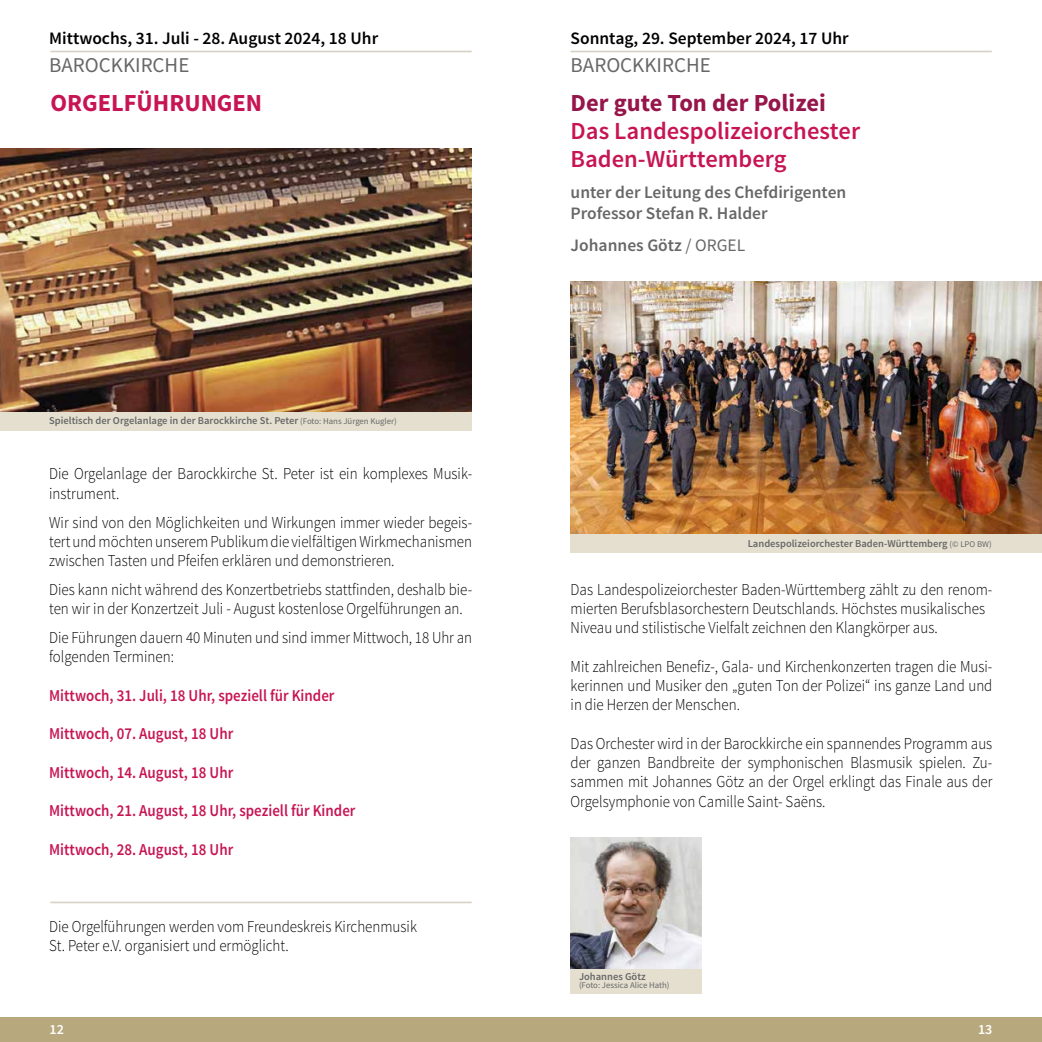
<style>
.page{position:relative;width:1042px;height:1042px;background:#fff}
.page>*{position:absolute;margin:0;border:0;box-sizing:border-box;transform-origin:0 0}
.t1{font:600 24.5px/28px "Source Sans Pro";color:#c71553}
.t2{font:700 24.5px "Source Sans Pro";color:#96154b}
.t3{font:700 24.5px "Source Sans Pro";color:#c71553}
.t4{font:21px "Source Sans Pro";color:#666766}
.t5{font:600 17.5px/21px "Source Sans Pro";color:#666766}
.t6{font:600 17.5px "Source Sans Pro";color:#000}
.t7{font:300 16.62px/19.2px "Source Sans Pro";color:#000;scale:.9 1}
.t8{font:600 16.62px "Source Sans Pro";color:#c71553;scale:.9 1}
.t9{font:600 14px "Source Sans Pro";color:#fff}
.t10{font:600 10.5px "Source Sans Pro";color:#666766}
.t11{font:8.75px "Source Sans Pro";color:#666766}
.s1{font-weight:400;font-size:8.75px}
.s2{font-weight:400}
</style>
<div class="page">
<hr style="left:50px;top:51px;width:421px;height:1px;background:#d7d1c5">
<hr style="left:570px;top:51px;width:422px;height:1px;background:#d7d1c5">
<img style="left:570px;top:281px;width:472px;height:254px">
<div style="left:570px;top:535px;width:472px;height:18px;background:#e5dfd0"></div>
<div style="left:0;top:1017px;width:1042px;height:25px;background:#b7a87e"></div>
<hr style="left:50px;top:901px;width:421px;height:2px;background:#d7d1c5">
<div style="left:0;top:412px;width:471px;height:18px;background:#e5dfd0"></div>
<img style="left:0;top:149px;width:471px;height:263px">
<img style="left:570px;top:837px;width:132px;height:131px">
<div style="left:570px;top:968px;width:132px;height:25px;background:#e5dfd0"></div>
<p class="t6" style="left:49px;top:27px;width:330px">Mittwochs, 31. Juli - 28. August 2024, 18 Uhr</p>
<p class="t4" style="left:49px;top:52px;width:142px">BAROCKKIRCHE</p>
<h1 class="t3" style="left:50px;top:87px;width:213px">ORGELFÜHRUNGEN</h1>
<p class="t10" style="left:49px;top:414px;width:349px">Spieltisch der Orgelanlage in der Barockkirche St. Peter <span class="s1">(Foto: Hans Jürgen Kugler)</span></p>
<p class="t7" style="left:49px;top:464px;width:471px">Die Orgelanlage der Barockkirche St. Peter ist ein komplexes Musik&shy;instrument.</p>
<p class="t7" style="left:49px;top:512px;width:471px;text-align:justify">Wir sind von den Möglichkeiten und Wirkungen immer wieder begeis&shy;tert und möchten unserem Publikum die vielfältigen Wirkmechanismen zwischen Tasten und Pfeifen erklären und demonstrieren.</p>
<p class="t7" style="left:49px;top:580px;width:471px">Dies kann nicht während des Konzertbetriebs stattfinden, deshalb bie&shy;ten wir in der Konzertzeit Juli - August kostenlose Orgelführungen an.</p>
<p class="t7" style="left:49px;top:628px;width:471px">Die Führungen dauern 40 Minuten und sind immer Mittwoch, 18 Uhr an folgenden Terminen:</p>
<p class="t8" style="left:49px;top:685px;width:318px">Mittwoch, 31. Juli, 18 Uhr, speziell für Kinder</p>
<p class="t8" style="left:49px;top:723px;width:206px">Mittwoch, 07. August, 18 Uhr</p>
<p class="t8" style="left:49px;top:762px;width:206px">Mittwoch, 14. August, 18 Uhr</p>
<p class="t8" style="left:49px;top:800px;width:342px">Mittwoch, 21. August, 18 Uhr, speziell für Kinder</p>
<p class="t8" style="left:49px;top:839px;width:206px">Mittwoch, 28. August, 18 Uhr</p>
<p class="t7" style="left:49px;top:917px;width:410px">Die Orgelführungen werden vom Freundeskreis Kirchenmusik<br>St. Peter e.V. organisiert und ermöglicht.</p>
<p class="t6" style="left:570px;top:27px;width:280px">Sonntag, 29. September 2024, 17 Uhr</p>
<p class="t4" style="left:570px;top:52px;width:142px">BAROCKKIRCHE</p>
<h1 class="t2" style="left:570px;top:87px;width:257px">Der gute Ton der Polizei</h1>
<h1 class="t1" style="left:570px;top:117px;width:291px">Das Landespolizeiorchester<br>Baden-Württemberg</h1>
<p class="t5" style="left:570px;top:182px;width:277px">unter der Leitung des Chefdirigenten<br>Professor Stefan R. Halder</p>
<p class="t5" style="left:570px;top:235px;width:176px">Johannes Götz <span class="s2">/ ORGEL</span></p>
<p class="t10" style="left:748px;top:537px;width:246px">Landespolizeiorchester Baden-Württemberg <span class="s1">(© LPO BW)</span></p>
<p class="t7" style="left:570px;top:580px;width:470px">Das Landespolizeiorchester Baden-Württemberg zählt zu den renom&shy;mierten Berufsblasorchestern Deutschlands. Höchstes musikalisches<br>Niveau und stilistische Vielfalt zeichnen den Klangkörper aus.</p>
<p class="t7" style="left:570px;top:657px;width:470px;text-align:justify">Mit zahlreichen Benefiz-, Gala- und Kirchenkonzerten tragen die Musi&shy;kerinnen und Musiker den „guten Ton der Polizei“ ins ganze Land und in die Herzen der Menschen.</p>
<p class="t7" style="left:570px;top:734px;width:470px;text-align:justify">Das Orchester wird in der Barockkirche ein spannendes Programm aus der ganzen Bandbreite der symphonischen Blasmusik spielen. Zu&shy;sammen mit Johannes Götz an der Orgel erklingt das Finale aus der Orgelsymphonie von Camille Saint- Saëns.</p>
<p class="t10" style="left:579px;top:969px;width:68px">Johannes Götz</p>
<p class="t11" style="left:579px;top:980px;width:92px">(Foto: Jessica Alice Hath)</p>
<p class="t9" style="left:50px;top:1020px;width:16px">12</p>
<p class="t9" style="left:978px;top:1020px;width:16px">13</p>
</div>
